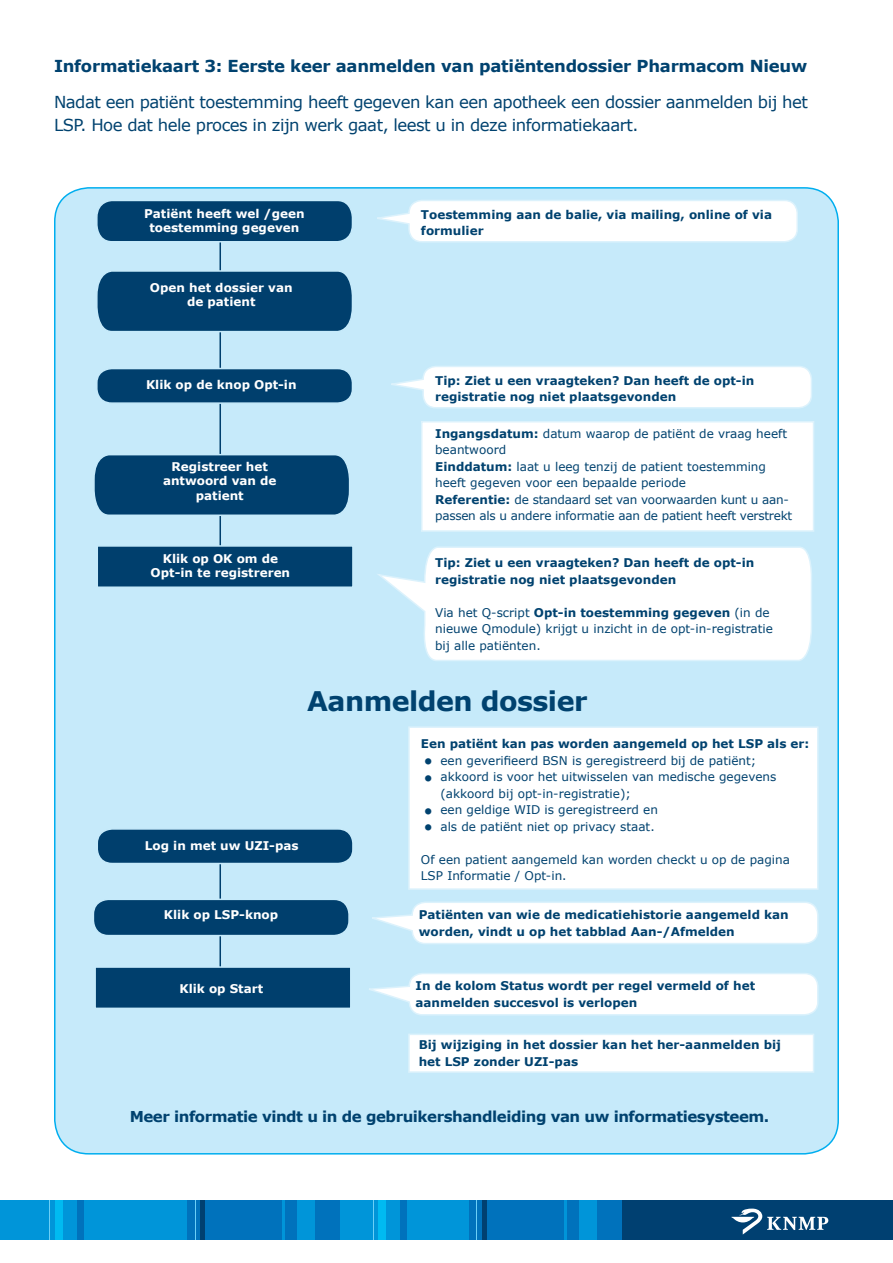
<style>
.page{position:relative;width:893px;height:1263px;background:#fff}
.page>*{position:absolute;margin:0;border:0;box-sizing:border-box;transform-origin:0 0}
.t1{font:700 27px "Verdana";letter-spacing:-.02em;color:#00426f}
.t2{font:16.5px/22.5px "Verdana";letter-spacing:-.03em;color:#00426f}
.t3{font:700 16.5px "Verdana";letter-spacing:-.015em;color:#00426f}
.t4{font:700 15px "Verdana";letter-spacing:-.03em;color:#00426f}
.t5{font:12px/16.5px "Verdana";color:#00426f}
.t6{font:700 12px/16.5px "Verdana";color:#00426f}
.t7{font:700 12px/14.4px "Verdana";color:#fff;text-align:center}
.s1{font-weight:700}
.s2{font-family:"Swift";font-size:22.5px}
</style>
<div class="page">
<div style="left:55px;top:188px;width:783px;height:966px;background:#c6eafa;border-radius:34px"></div>
<div style="left:621px;top:1200px;width:272px;height:40px;background:#004071"></div>
<div style="left:468px;top:1200px;width:153px;height:40px;background:#0072bc"></div>
<div style="left:322px;top:1200px;width:146px;height:40px;background:#0095d9"></div>
<hr style="left:482px;top:1200px;width:4px;height:40px;background:#004071">
<div style="left:378px;top:1200px;width:8px;height:40px;background:#00baf1"></div>
<div style="left:579px;top:1200px;width:17px;height:40px;background:#0095d9"></div>
<div style="left:400px;top:1200px;width:7px;height:40px;background:#0072bc"></div>
<hr style="left:564px;top:1200px;width:2px;height:40px;background:#0095d9">
<svg style="left:731px;top:1208px;width:97px;height:26px"></svg>
<hr style="left:373px;top:1200px;width:1px;height:40px;background:#6bcff6">
<hr style="left:477px;top:1200px;width:1px;height:40px;background:#6bcff6">
<div style="left:187px;top:1200px;width:153px;height:40px;background:#0072bc"></div>
<div style="left:0;top:1200px;width:187px;height:40px;background:#0095d9"></div>
<hr style="left:201px;top:1200px;width:4px;height:40px;background:#004071">
<div style="left:55px;top:1200px;width:7px;height:40px;background:#00baf1"></div>
<div style="left:297px;top:1200px;width:18px;height:40px;background:#0095d9"></div>
<div style="left:77px;top:1200px;width:6px;height:40px;background:#0072bc"></div>
<hr style="left:282px;top:1200px;width:3px;height:40px;background:#0095d9">
<hr style="left:50px;top:1200px;width:1px;height:40px;background:#6bcff6">
<hr style="left:195px;top:1200px;width:1px;height:40px;background:#6bcff6">
<div style="left:409px;top:200px;width:388px;height:42px;background:#fff;border-radius:13px"></div>
<div style="left:408px;top:200px;width:390px;height:42px;border:2px solid #dcf2fc;border-radius:13px"></div>
<div style="left:412px;top:902px;width:406px;height:41px;background:#fff;border-radius:13px"></div>
<div style="left:411px;top:901px;width:408px;height:43px;border:2px solid #dcf2fc;border-radius:13px"></div>
<hr style="left:219px;top:844px;width:2px;height:140px;background:#003f6d">
<hr style="left:219px;top:233px;width:2px;height:318px;background:#003f6d">
<svg style="left:97px;top:201px;width:255px;height:42px;background:#0e4b77"></svg>
<svg style="left:97px;top:269px;width:255px;height:64px;background:#134f7a"></svg>
<div style="left:97px;top:368px;width:255px;height:35px;background:#003f6d;border-radius:15px"></div>
<div style="left:96px;top:368px;width:257px;height:36px;border:2px solid #c6eafa;border-radius:15px"></div>
<svg style="left:94px;top:453px;width:255px;height:64px;background:#134f7a"></svg>
<div style="left:97px;top:545px;width:257px;height:43px;background:#003f6d;border:2px solid #c6eafa"></div>
<div style="left:94px;top:966px;width:258px;height:43px;background:#003f6d;border:2px solid #c6eafa"></div>
<div style="left:93px;top:899px;width:256px;height:36px;background:#003f6d;border-radius:15px"></div>
<div style="left:93px;top:898px;width:257px;height:38px;border:2px solid #c6eafa;border-radius:15px"></div>
<div style="left:408px;top:726px;width:411px;height:164px;background:#fff;border:2px solid #dcf2fc"></div>
<div style="left:97px;top:829px;width:256px;height:34px;background:#003f6d;border-radius:15px"></div>
<div style="left:97px;top:828px;width:257px;height:36px;border:2px solid #c6eafa;border-radius:15px"></div>
<div style="left:409px;top:973px;width:409px;height:42px;background:#fff;border-radius:13px"></div>
<div style="left:408px;top:973px;width:411px;height:42px;border:2px solid #dcf2fc;border-radius:13px"></div>
<div style="left:423px;top:366px;width:388px;height:42px;background:#fff;border-radius:13px"></div>
<div style="left:422px;top:366px;width:390px;height:42px;border:2px solid #dcf2fc;border-radius:13px"></div>
<svg style="left:377px;top:546px;width:435px;height:115px;background:#f8fcfe"></svg>
<div style="left:421px;top:421px;width:393px;height:111px;background:#fff;border:2px solid #dcf2fc"></div>
<div style="left:408px;top:1033px;width:406px;height:40px;background:#fff;border:2px solid #dcf2fc"></div>
<h2 class="t3" style="left:54px;top:54px;width:755px">Informatiekaart 3: Eerste keer aanmelden van patiëntendossier Pharmacom Nieuw</h2>
<h2 class="t2" style="left:54px;top:91px;width:755px">Nadat een patiënt toestemming heeft gegeven kan een apotheek een dossier aanmelden bij het<br>LSP. Hoe dat hele proces in zijn werk gaat, leest u in deze informatiekaart.</h2>
<p class="t7" style="left:144px;top:206px;width:162px">Patiënt heeft wel /geen toestemming gegeven</p>
<p class="t7" style="left:150px;top:280px;width:144px">Open het dossier van de patient</p>
<p class="t7" style="left:146px;top:377px;width:152px">Klik op de knop Opt-in</p>
<p class="t7" style="left:163px;top:459px;width:115px">Registreer het antwoord van de patient</p>
<p class="t7" style="left:151px;top:551px;width:141px">Klik op OK om de<br>Opt-in te registreren</p>
<p class="t6" style="left:421px;top:206px;width:352px">Toestemming aan de balie, via mailing, online of via formulier</p>
<p class="t6" style="left:435px;top:372px;width:321px">Tip: Ziet u een vraagteken? Dan heeft de opt-in registratie nog niet plaatsgevonden</p>
<p class="t5" style="left:435px;top:425px;width:359px"><span class="s1">Ingangsdatum:</span> datum waarop de patiënt de vraag heeft beantwoord<br><span class="s1">Einddatum:</span> laat u leeg tenzij de patient toestemming heeft gegeven voor een bepaalde periode<br><span class="s1">Referentie:</span> de standaard set van voorwaarden kunt u aan&shy;passen als u andere informatie aan de patient heeft verstrekt</p>
<p class="t6" style="left:435px;top:555px;width:321px">Tip: Ziet u een vraagteken? Dan heeft de opt-in registratie nog niet plaatsgevonden</p>
<p class="t5" style="left:435px;top:604px;width:339px">Via het Q-script <span class="s1">Opt-in toestemming gegeven</span> (in de nieuwe Qmodule) krijgt u inzicht in de opt-in-registratie bij alle patiënten.</p>
<p class="t7" style="left:145px;top:838px;width:155px">Log in met uw UZI-pas</p>
<h1 class="t1" style="left:307px;top:682px;width:282px">Aanmelden dossier</h1>
<p class="t6" style="left:421px;top:735px;width:390px">Een patiënt kan pas worden aangemeld op het LSP als er:</p>
<p class="t5" style="left:421px;top:752px;width:337px"><span class="s2">•</span> een geverifieerd BSN is geregistreerd bij de patiënt;</p>
<p class="t5" style="left:440px;top:769px;width:337px;text-indent:-19px"><span class="s2">•</span> akkoord is voor het uitwisselen van medische gegevens (akkoord bij opt-in-registratie);</p>
<p class="t5" style="left:421px;top:802px;width:238px"><span class="s2">•</span> een geldige WID is geregistreerd en</p>
<p class="t5" style="left:421px;top:818px;width:235px"><span class="s2">•</span> als de patiënt niet op privacy staat.</p>
<p class="t5" style="left:421px;top:851px;width:370px">Of een patient aangemeld kan worden checkt u op de pagina<br>LSP Informatie / Opt-in.</p>
<p class="t7" style="left:164px;top:907px;width:116px">Klik op LSP-knop</p>
<p class="t6" style="left:419px;top:906px;width:372px">Patiënten van wie de medicatiehistorie aangemeld kan worden, vindt u op het tabblad Aan-/Afmelden</p>
<p class="t7" style="left:179px;top:982px;width:85px">Klik op Start</p>
<p class="t6" style="left:416px;top:977px;width:341px">In de kolom Status wordt per regel vermeld of het aanmelden succesvol is verlopen</p>
<p class="t6" style="left:419px;top:1036px;width:364px">Bij wijziging in het dossier kan het her-aanmelden bij het LSP zonder UZI-pas</p>
<p class="t4" style="left:130px;top:1106px;width:641px">Meer informatie vindt u in de gebruikershandleiding van uw informatiesysteem.</p>
</div>
